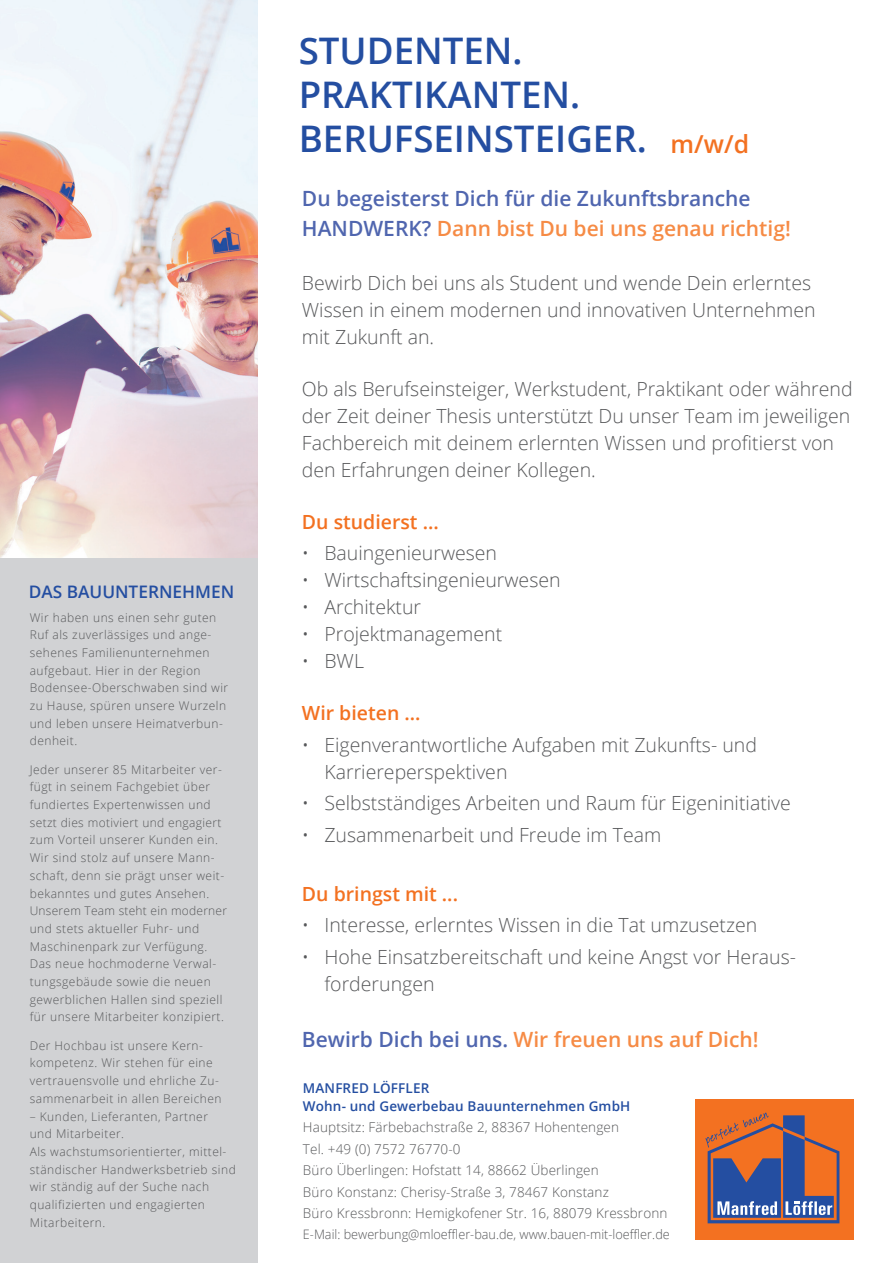
<style>
.page{position:relative;width:893px;height:1263px;background:#fff}
.page>*{position:absolute;margin:0;border:0;box-sizing:border-box;transform-origin:0 0}
.t1{font:600 36.6px/44px "Open Sans";color:#244ea1}
.t2{font:600 24.75px "Open Sans";color:#f37121}
.t3{font:600 21px/30px "Open Sans";color:#5066af}
.t4{font:600 21px "Open Sans";color:#f68b45}
.t5{font:300 19.5px/27px "Open Sans";color:#57585a}
.t6{font:600 19.5px "Open Sans";color:#f37121}
.t7{font:600 17.25px "Open Sans";color:#244ea1}
.t8{font:300 13.5px/21.5px "Open Sans";letter-spacing:.01em;color:#57585a}
.t9{font:600 13.5px/18px "Open Sans";letter-spacing:.01em;color:#244ea1}
.t10{font:300 13.05px "Open Sans";color:#57585a}
.t11{font:300 12px/17.7px "Open Sans";letter-spacing:.04em;color:#57585a}
.s1{color:#f68b45}
.s2{color:#5066af}
</style>
<div class="page">
<div style="left:0;top:0;width:257px;height:1263px;background:#d1d2d4"></div>
<img style="left:0;top:0;width:257px;height:558px">
<div style="left:696px;top:1099px;width:158px;height:140px;background:#f37121"></div>
<svg style="left:705px;top:1112px;width:134px;height:111px"></svg>
<h3 class="t7" style="left:29px;top:580px;width:207px">DAS BAUUNTERNEHMEN</h3>
<p class="t11" style="left:30px;top:608px;width:200px">Wir haben uns einen sehr guten<br>Ruf als zuverlässiges und ange&shy;sehenes Familienunternehmen aufgebaut. Hier in der Region<br>Bodensee-Oberschwaben sind wir zu Hause, spüren unsere Wurzeln und leben unsere Heimatverbun&shy;denheit.</p>
<p class="t11" style="left:30px;top:760px;width:199px">Jeder unserer 85 Mitarbeiter ver&shy;fügt in seinem Fachgebiet über fundiertes Expertenwissen und setzt dies motiviert und engagiert zum Vorteil unserer Kunden ein.<br>Wir sind stolz auf unsere Mann&shy;schaft, denn sie prägt unser weit&shy;bekanntes und gutes Ansehen.<br>Unserem Team steht ein moderner und stets aktueller Fuhr- und<br>Maschinenpark zur Verfügung.<br>Das neue hochmoderne Verwal&shy;tungsgebäude sowie die neuen gewerblichen Hallen sind speziell für unsere Mitarbeiter konzipiert.</p>
<p class="t11" style="left:30px;top:1036px;width:193px">Der Hochbau ist unsere Kern&shy;kompetenz. Wir stehen für eine vertrauensvolle und ehrliche Zu&shy;sammenarbeit in allen Bereichen</p>
<p class="t11" style="left:30px;top:1107px;width:208px">– Kunden, Lieferanten, Partner<br>und Mitarbeiter.<br>Als wachstumsorientierter, mittel&shy;ständischer Handwerksbetrieb sind wir ständig auf der Suche nach qualifizierten und engagierten<br>Mitarbeitern.</p>
<h1 class="t1" style="left:299px;top:28px;width:350px">STUDENTEN.<br>PRAKTIKANTEN.<br>BERUFSEINSTEIGER.</h1>
<h2 class="t2" style="left:670px;top:127px;width:80px">m/w/d</h2>
<h3 class="t3" style="left:302px;top:183px;width:490px">Du begeisterst Dich für die Zukunftsbranche<br>HANDWERK? <span class="s1">Dann bist Du bei uns genau richtig!</span></h3>
<h3 class="t5" style="left:302px;top:269px;width:515px">Bewirb Dich bei uns als Student und wende Dein erlerntes<br>Wissen in einem modernen und innovativen Unternehmen mit Zukunft an.</h3>
<h3 class="t5" style="left:302px;top:375px;width:552px">Ob als Berufseinsteiger, Werkstudent, Praktikant oder während der Zeit deiner Thesis unterstützt Du unser Team im jeweiligen Fachbereich mit deinem erlernten Wissen und profitierst von den Erfahrungen deiner Kollegen.</h3>
<h3 class="t6" style="left:302px;top:508px;width:138px">Du studierst ...</h3>
<h3 class="t5" style="left:302px;top:539px;width:197px">• Bauingenieurwesen</h3>
<h3 class="t5" style="left:302px;top:566px;width:260px">• Wirtschaftsingenieurwesen</h3>
<h3 class="t5" style="left:302px;top:593px;width:121px">• Architektur</h3>
<h3 class="t5" style="left:302px;top:620px;width:202px">• Projektmanagement</h3>
<h3 class="t5" style="left:302px;top:647px;width:64px">• BWL</h3>
<h3 class="t6" style="left:302px;top:700px;width:120px">Wir bieten ...</h3>
<h3 class="t5" style="left:324px;top:731px;width:434px;text-indent:-23px">• Eigenverantwortliche Aufgaben mit Zukunfts- und<br>Karriereperspektiven</h3>
<h3 class="t5" style="left:302px;top:789px;width:490px">• Selbstständiges Arbeiten und Raum für Eigeninitiative</h3>
<h3 class="t5" style="left:302px;top:821px;width:361px">• Zusammenarbeit und Freude im Team</h3>
<h3 class="t6" style="left:302px;top:880px;width:158px">Du bringst mit ...</h3>
<h3 class="t5" style="left:302px;top:911px;width:457px">• Interesse, erlerntes Wissen in die Tat umzusetzen</h3>
<h3 class="t5" style="left:324px;top:943px;width:473px;text-indent:-23px">• Hohe Einsatzbereitschaft und keine Angst vor Heraus&shy;forderungen</h3>
<h3 class="t4" style="left:302px;top:1025px;width:458px"><span class="s2">Bewirb Dich bei uns.</span> Wir freuen uns auf Dich!</h3>
<p class="t9" style="left:303px;top:1078px;width:329px">MANFRED LÖFFLER<br>Wohn- und Gewerbebau Bauunternehmen GmbH</p>
<p class="t8" style="left:303px;top:1116px;width:366px">Hauptsitz: Färbebachstraße 2, 88367 Hohentengen<br>Tel. +49 (0) 7572 76770-0<br>Büro Überlingen: Hofstatt 14, 88662 Überlingen<br>Büro Konstanz: Cherisy-Straße 3, 78467 Konstanz<br>Büro Kressbronn: Hemigkofener Str. 16, 88079 Kressbronn</p>
<p class="t10" style="left:303px;top:1226px;width:368px">E-Mail: bewerbung@mloeffler-bau.de, www.bauen-mit-loeffler.de</p>
</div>
